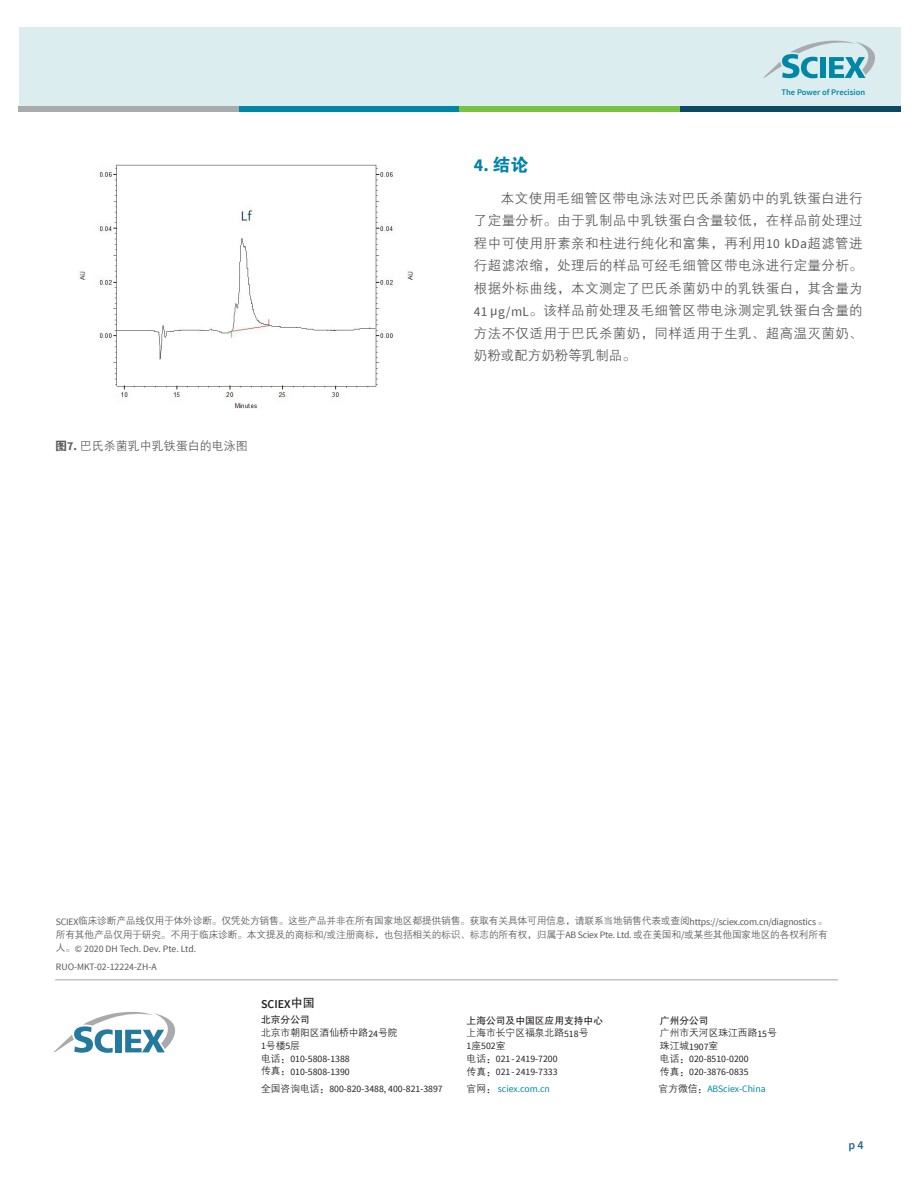
<style>
.page{position:relative;width:918px;height:1188px;background:#fff}
.page>*{position:absolute;margin:0;border:0;box-sizing:border-box;transform-origin:0 0}
.t1{font:700 18px "Source Sans Pro";color:#0083a9}
.t2{font:13.5px/22.5px "FZZDXK GBK1 0";letter-spacing:.03em;color:#57585a;text-align:justify}
.t3{font:12px "FZZDXK GBK1 0";color:#57585a}
.t4{font:600 12px "Source Sans Pro";color:#231f20}
.t5{font:600 12px "Source Sans Pro";color:#266983}
.t6{font:9.75px/13.5px "FZZDXK GBK1 0";letter-spacing:-.02em;color:#57585a}
.t7{font:9.75px/12.8px "Source Sans Pro";color:#231f20}
.t8{font:9.75px/12.8px "FZZDXK GBK1 0";color:#231f20}
.t9{font:9.75px/17.7px "Source Sans Pro";color:#57585a}
.t10{font:9.75px "Source Sans Pro";color:#0087a6}
.t11{font:9.75px "FZHTK GBK1 0";color:#231f20}
.t12{font:600 8.55px "Source Sans Pro";color:#0087a6}
.s1{font-family:"FZDHTK GBK1 0"}
.s2{font-family:"Source Sans Pro";font-weight:700}
.s3{font-family:"FZDHTK GBK1 0";font-weight:400}
.s4{font-family:"Source Sans Pro"}
.s5{font-family:"FZZDXK GBK1 0"}
.s6{font-family:"FZHTK GBK1 0";font-weight:400}
.s7{font-family:"FZZDXK GBK1 0";color:#231f20}
</style>
<div class="page">
<img style="left:79px;top:164px;width:335px;height:244px">
<hr style="left:55px;top:979px;width:783px;height:1px;background:#bebfc2">
<svg style="left:53px;top:1012px;width:122px;height:41px"></svg>
<div style="left:19px;top:27px;width:881px;height:84px;background:#dbedef"></div>
<svg style="left:763px;top:41px;width:112px;height:37px"></svg>
<div style="left:19px;top:106px;width:220px;height:5px;background:#a8abac"></div>
<div style="left:239px;top:106px;width:220px;height:5px;background:#0087a6"></div>
<div style="left:459px;top:106px;width:221px;height:5px;background:#79c142"></div>
<div style="left:680px;top:106px;width:220px;height:5px;background:#0c4a63"></div>
<p class="t12" style="left:782px;top:86px;width:85px">The Power of Precision</p>
<p class="t3" style="left:55px;top:439px;width:194px"><span class="s1">图</span><span class="s2">7.</span> 巴氏杀菌乳中乳铁蛋白的电泳图</p>
<h1 class="t1" style="left:474px;top:153px;width:56px">4. <span class="s3">结论</span></h1>
<p class="t2" style="left:474px;top:187px;width:390px;text-indent:27px">本文使用毛细管区带电泳法对巴氏杀菌奶中的乳铁蛋白进行了定量分析。由于乳制品中乳铁蛋白含量较低，在样品前处理过程中可使用肝素亲和柱进行纯化和富集，再利用<span class="s4">10 kDa</span>超滤管进行超滤浓缩，处理后的样品可经毛细管区带电泳进行定量分析。根据外标曲线，本文测定了巴氏杀菌奶中的乳铁蛋白，其含量为<span class="s4">41 μg/mL</span>。该样品前处理及毛细管区带电泳测定乳铁蛋白含量的方法不仅适用于巴氏杀菌奶，同样适用于生乳、超高温灭菌奶、奶粉或配方奶粉等乳制品。</p>
<p class="t6" style="left:56px;top:914px;width:773px"><span class="s4">SCIEX</span>临床诊断产品线仅用于体外诊断。仅凭处方销售。这些产品并非在所有国家地区都提供销售。获取有关具体可用信息，请联系当地销售代表或查阅<span class="s4">https://sciex.com.cn/diagnostics</span> 。所有其他产品仅用于研究。不用于临床诊断。本文提及的商标和<span class="s4">/</span>或注册商标，也包括相关的标识、标志的所有权，归属于<span class="s4">AB Sciex Pte. Ltd.</span> 或在美国和<span class="s4">/</span>或某些其他国家地区的各权利所有</p>
<p class="t9" style="left:56px;top:940px;width:142px"><span class="s5">人。</span>© 2020 DH Tech. Dev. Pte. Ltd.<br>RUO-MKT-02-12224-ZH-A</p>
<p class="t4" style="left:261px;top:996px;width:55px">SCIEX<span class="s6">中国</span></p>
<p class="t11" style="left:261px;top:1015px;width:50px">北京分公司</p>
<p class="t8" style="left:261px;top:1027px;width:138px">北京市朝阳区酒仙桥中路<span class="s4">24</span>号院<br><span class="s4">1</span>号楼<span class="s4">5</span>层</p>
<p class="t7" style="left:261px;top:1053px;width:90px"><span class="s5">电话：</span>010-5808-1388<span class="s5">传真：</span>010-5808-1390</p>
<p class="t11" style="left:467px;top:1015px;width:138px">上海公司及中国区应用支持中心</p>
<p class="t8" style="left:467px;top:1027px;width:123px">上海市长宁区福泉北路<span class="s4">518</span>号</p>
<p class="t7" style="left:467px;top:1040px;width:93px">1<span class="s5">座</span>502<span class="s5">室<br>电话：</span>021 - 2419-7200<span class="s5">传真：</span>021 - 2419-7333</p>
<p class="t11" style="left:660px;top:1015px;width:50px">广州分公司</p>
<p class="t8" style="left:660px;top:1027px;width:118px">广州市天河区珠江西路<span class="s4">15</span>号珠江城<span class="s4">1907</span>室</p>
<p class="t7" style="left:660px;top:1053px;width:90px"><span class="s5">电话：</span>020-8510-0200<span class="s5">传真：</span>020-3876-0835</p>
<p class="t7" style="left:261px;top:1083px;width:183px"><span class="s5">全国咨询电话：</span>800-820-3488, 400-821-3897</p>
<p class="t10" style="left:467px;top:1083px;width:85px"><span class="s7">官网：</span> sciex.com.cn</p>
<p class="t10" style="left:659px;top:1083px;width:109px"><span class="s7">官方微信：</span>ABSciex-China</p>
<p class="t5" style="left:848px;top:1137px;width:17px">p 4</p>
</div>
